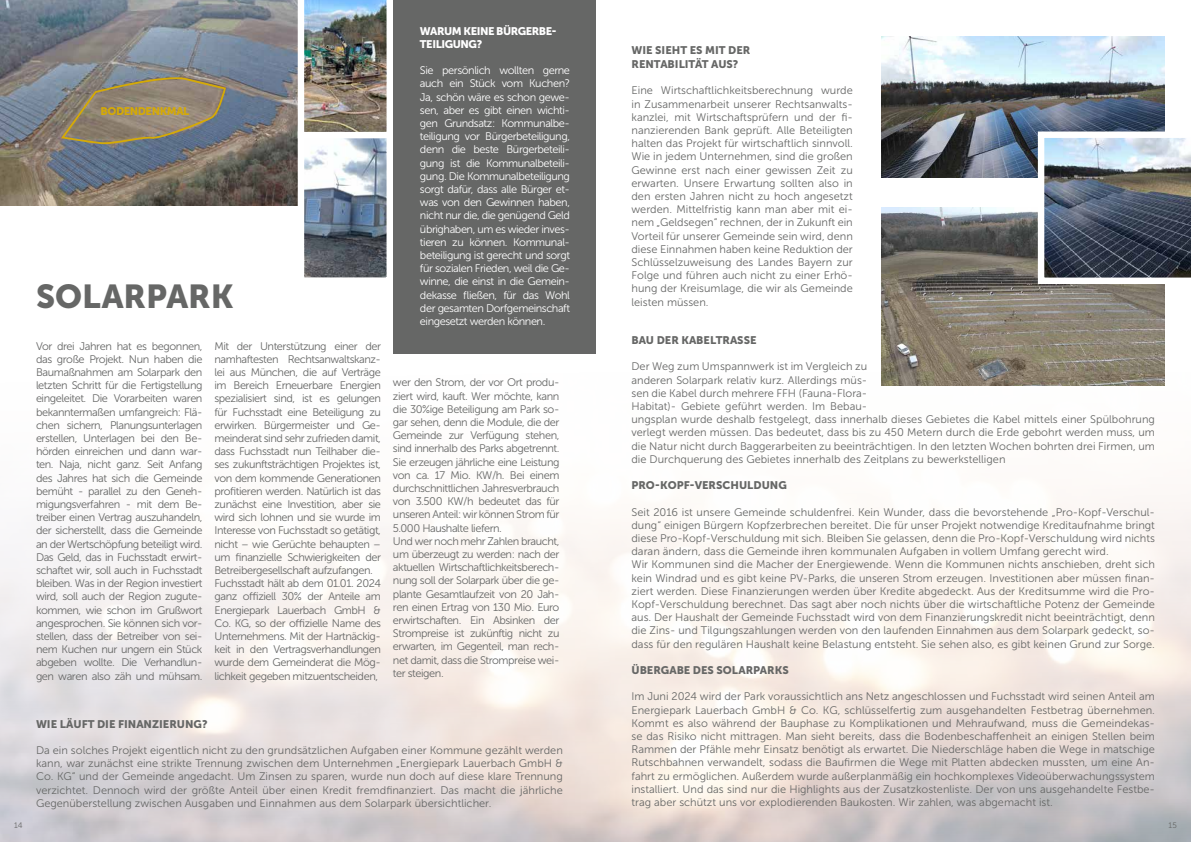
<style>
.page{position:relative;width:1191px;height:842px;background:#fff}
.page>*{position:absolute;margin:0;border:0;box-sizing:border-box;transform-origin:0 0}
.t1{font:33px "Museo Sans 900";color:#666766}
.t2{font:11px/13.2px "Museo Sans 300";letter-spacing:-.005em;color:#666766;text-align:justify}
.t3{font:11px/13.2px "Museo Sans 300";letter-spacing:-.04em;color:#666766}
.t4{font:11px/13.2px "Museo Sans 300";letter-spacing:-.04em;color:#fff;text-align:justify}
.t5{font:11px/14.4px "Museo Sans 900";color:#666766}
.t6{font:11px/13.2px "Museo Sans 900";letter-spacing:-.04em;color:#fff}
.t7{font:11px "Museo Sans 900";letter-spacing:-.04em;color:#d5aa06}
.t8{font:8px "Museo Sans 300";color:#666766}
</style>
<div class="page">
<img style="left:0;top:372px;width:1191px;height:470px">
<img style="left:0;top:0;width:298px;height:206px">
<img style="left:881px;top:36px;width:283px;height:141px">
<img style="left:881px;top:208px;width:283px;height:178px">
<img style="left:1037px;top:131px;width:154px;height:153px">
<img style="left:305px;top:138px;width:81px;height:139px">
<div style="left:298px;top:131px;width:95px;height:153px;border:6px solid #fff"></div>
<img style="left:298px;top:0;width:95px;height:138px">
<div style="left:393px;top:0;width:202px;height:354px;background:#666766"></div>
<svg style="left:60px;top:74px;width:167px;height:70px;background:#8b8375"></svg>
<p class="t7" style="left:101px;top:105px;width:90px">BODENDENKMAL</p>
<h1 class="t1" style="left:36px;top:277px;width:199px">SOLARPARK</h1>
<p class="t2" style="left:36px;top:339px;width:168px">Vor drei Jahren hat es begonnen, das große Projekt. Nun haben die Baumaßnahmen am Solarpark den letzten Schritt für die Fertigstellung eingeleitet. Die Vorarbeiten waren bekanntermaßen umfangreich: Flä&shy;chen sichern, Planungsunterlagen erstellen, Unterlagen bei den Be&shy;hörden einreichen und dann war&shy;ten. Naja, nicht ganz. Seit Anfang des Jahres hat sich die Gemeinde bemüht - parallel zu den Geneh&shy;migungsverfahren - mit dem Be&shy;treiber einen Vertrag auszuhandeln, der sicherstellt, dass die Gemeinde an der Wertschöpfung beteiligt wird.<br>Das Geld, das in Fuchsstadt erwirt&shy;schaftet wir, soll auch in Fuchsstadt bleiben. Was in der Region investiert wird, soll auch der Region zugute&shy;kommen, wie schon im Grußwort angesprochen. Sie können sich vor&shy;stellen, dass der Betreiber von sei&shy;nem Kuchen nur ungern ein Stück abgeben wollte. Die Verhandlun&shy;gen waren also zäh und mühsam.</p>
<p class="t3" style="left:214px;top:339px;width:168px">Mit der Unterstützung einer der namhaftesten Rechtsanwaltskanz&shy;lei aus München, die auf Verträge im Bereich Erneuerbare Energien spezialisiert sind, ist es gelungen für Fuchsstadt eine Beteiligung zu erwirken. Bürgermeister und Ge&shy;meinderat sind sehr zufrieden damit, dass Fuchsstadt nun Teilhaber die&shy;ses zukunftsträchtigen Projektes ist, von dem kommende Generationen profitieren werden. Natürlich ist das zunächst eine Investition, aber sie wird sich lohnen und sie wurde im Interesse von Fuchsstadt so getätigt, nicht – wie Gerüchte behaupten – um finanzielle Schwierigkeiten der Betreibergesellschaft aufzufangen.<br>Fuchsstadt hält ab dem 01.01. 2024 ganz offiziell 30% der Anteile am Energiepark Lauerbach GmbH &amp; Co. KG, so der offizielle Name des Unternehmens. Mit der Hartnäckig&shy;keit in den Vertragsverhandlungen wurde dem Gemeinderat die Mög&shy;lichkeit gegeben mitzuentscheiden,</p>
<p class="t6" style="left:420px;top:24px;width:138px">WARUM KEINE BÜRGERBE-<br>TEILIGUNG?</p>
<p class="t4" style="left:420px;top:64px;width:152px">Sie persönlich wollten gerne auch ein Stück vom Kuchen?<br>Ja, schön wäre es schon gewe&shy;sen, aber es gibt einen wichti&shy;gen Grundsatz: Kommunalbe&shy;teiligung vor Bürgerbeteiligung, denn die beste Bürgerbeteili&shy;gung ist die Kommunalbeteili&shy;gung. Die Kommunalbeteiligung sorgt dafür, dass alle Bürger et&shy;was von den Gewinnen haben, nicht nur die, die genügend Geld übrighaben, um es wieder inves&shy;tieren zu können. Kommunal&shy;beteiligung ist gerecht und sorgt für sozialen Frieden, weil die Ge&shy;winne, die einst in die Gemein&shy;dekasse fließen, für das Wohl der gesamten Dorfgemeinschaft eingesetzt werden können.</p>
<p class="t3" style="left:393px;top:376px;width:168px">wer den Strom, der vor Ort produ&shy;ziert wird, kauft. Wer möchte, kann die 30%ige Beteiligung am Park so&shy;gar sehen, denn die Module, die der Gemeinde zur Verfügung stehen, sind innerhalb des Parks abgetrennt.<br>Sie erzeugen jährliche eine Leistung von ca. 17 Mio. KW/h. Bei einem durchschnittlichen Jahresverbrauch von 3.500 KW/h bedeutet das für unseren Anteil: wir können Strom für 5.000 Haushalte liefern.<br>Und wer noch mehr Zahlen braucht, um überzeugt zu werden: nach der aktuellen Wirtschaftlichkeitsberech&shy;nung soll der Solarpark über die ge&shy;plante Gesamtlaufzeit von 20 Jah&shy;ren einen Ertrag von 130 Mio. Euro erwirtschaften. Ein Absinken der Strompreise ist zukünftig nicht zu erwarten, im Gegenteil, man rech&shy;net damit, dass die Strompreise wei&shy;ter steigen.</p>
<p class="t5" style="left:36px;top:716px;width:173px">WIE LÄUFT DIE FINANZIERUNG?</p>
<p class="t2" style="left:36px;top:744px;width:528px">Da ein solches Projekt eigentlich nicht zu den grundsätzlichen Aufgaben einer Kommune gezählt werden kann, war zunächst eine strikte Trennung zwischen dem Unternehmen „Energiepark Lauerbach GmbH &amp; Co. KG“ und der Gemeinde angedacht. Um Zinsen zu sparen, wurde nun doch auf diese klare Trennung verzichtet. Dennoch wird der größte Anteil über einen Kredit fremdfinanziert. Das macht die jährliche Gegenüberstellung zwischen Ausgaben und Einnahmen aus dem Solarpark übersichtlicher.</p>
<p class="t5" style="left:631px;top:43px;width:120px">WIE SIEHT ES MIT DER<br>RENTABILITÄT AUS?</p>
<p class="t2" style="left:631px;top:84px;width:223px">Eine Wirtschaftlichkeitsberechnung wurde in Zusammenarbeit unserer Rechtsanwalts&shy;kanzlei, mit Wirtschaftsprüfern und der fi&shy;nanzierenden Bank geprüft. Alle Beteiligten halten das Projekt für wirtschaftlich sinnvoll.<br>Wie in jedem Unternehmen, sind die großen Gewinne erst nach einer gewissen Zeit zu erwarten. Unsere Erwartung sollten also in den ersten Jahren nicht zu hoch angesetzt werden. Mittelfristig kann man aber mit ei&shy;nem „Geldsegen“ rechnen, der in Zukunft ein Vorteil für unserer Gemeinde sein wird, denn diese Einnahmen haben keine Reduktion der Schlüsselzuweisung des Landes Bayern zur Folge und führen auch nicht zu einer Erhö&shy;hung der Kreisumlage, die wir als Gemeinde leisten müssen.</p>
<p class="t5" style="left:631px;top:333px;width:126px">BAU DER KABELTRASSE</p>
<p class="t2" style="left:631px;top:360px;width:525px;text-align:left">Der Weg zum Umspannwerk ist im Vergleich zu<br>anderen Solarpark relativ kurz. Allerdings müs-<br>sen die Kabel durch mehrere FFH (Fauna-Flora-<br>Habitat)- Gebiete geführt werden. Im Bebau-<br>ungsplan wurde deshalb festgelegt, dass innerhalb dieses Gebietes die Kabel mittels einer Spülbohrung verlegt werden müssen. Das bedeutet, dass bis zu 450 Metern durch die Erde gebohrt werden muss, um die Natur nicht durch Baggerarbeiten zu beeinträchtigen. In den letzten Wochen bohrten drei Firmen, um die Durchquerung des Gebietes innerhalb des Zeitplans zu bewerkstelligen</p>
<p class="t5" style="left:631px;top:478px;width:157px">PRO-KOPF-VERSCHULDUNG</p>
<p class="t2" style="left:631px;top:505px;width:525px;text-align:left">Seit 2016 ist unsere Gemeinde schuldenfrei. Kein Wunder, dass die bevorstehende „Pro-Kopf-Verschul&shy;dung“ einigen Bürgern Kopfzerbrechen bereitet. Die für unser Projekt notwendige Kreditaufnahme bringt diese Pro-Kopf-Verschuldung mit sich. Bleiben Sie gelassen, denn die Pro-Kopf-Verschuldung wird nichts daran ändern, dass die Gemeinde ihren kommunalen Aufgaben in vollem Umfang gerecht wird.<br>Wir Kommunen sind die Macher der Energiewende. Wenn die Kommunen nichts anschieben, dreht sich kein Windrad und es gibt keine PV-Parks, die unseren Strom erzeugen. Investitionen aber müssen finan&shy;ziert werden. Diese Finanzierungen werden über Kredite abgedeckt. Aus der Kreditsumme wird die Pro-Kopf-Verschuldung berechnet. Das sagt aber noch nichts über die wirtschaftliche Potenz der Gemeinde aus. Der Haushalt der Gemeinde Fuchsstadt wird von dem Finanzierungskredit nicht beeinträchtigt, denn die Zins- und Tilgungszahlungen werden von den laufenden Einnahmen aus dem Solarpark gedeckt, so&shy;dass für den regulären Haushalt keine Belastung entsteht. Sie sehen also, es gibt keinen Grund zur Sorge.</p>
<p class="t5" style="left:631px;top:663px;width:159px">ÜBERGABE DES SOLARPARKS</p>
<p class="t2" style="left:631px;top:690px;width:525px">Im Juni 2024 wird der Park voraussichtlich ans Netz angeschlossen und Fuchsstadt wird seinen Anteil am Energiepark Lauerbach GmbH &amp; Co. KG, schlüsselfertig zum ausgehandelten Festbetrag übernehmen.<br>Kommt es also während der Bauphase zu Komplikationen und Mehraufwand, muss die Gemeindekas&shy;se das Risiko nicht mittragen. Man sieht bereits, dass die Bodenbeschaffenheit an einigen Stellen beim Rammen der Pfähle mehr Einsatz benötigt als erwartet. Die Niederschläge haben die Wege in matschige Rutschbahnen verwandelt, sodass die Baufirmen die Wege mit Platten abdecken mussten, um eine An&shy;fahrt zu ermöglichen. Außerdem wurde außerplanmäßig ein hochkomplexes Videoüberwachungssystem installiert. Und das sind nur die Highlights aus der Zusatzkostenliste. Der von uns ausgehandelte Festbe&shy;trag aber schützt uns vor explodierenden Baukosten. Wir zahlen, was abgemacht ist.</p>
<p class="t8" style="left:14px;top:821px;width:10px">14</p>
<p class="t8" style="left:1168px;top:821px;width:10px">15</p>
</div>
